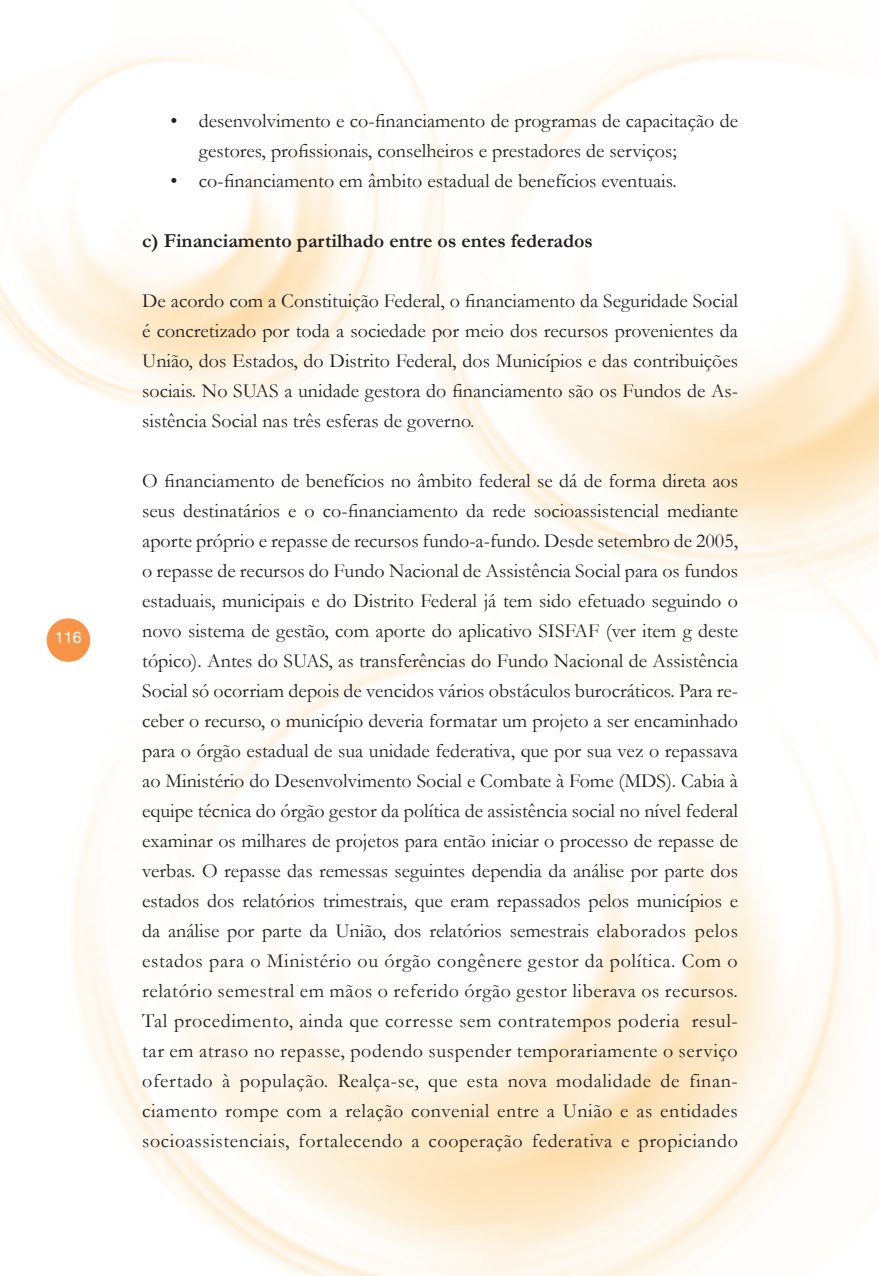
<style>
.page{position:relative;width:879px;height:1276px;background:#fff}
.page>*{position:absolute;margin:0;border:0;box-sizing:border-box;transform-origin:0 0}
.t1{font:20px/30px "Garamond";color:#231f20;text-align:justify}
.t2{font:700 20px "Garamond";color:#231f20}
.t3{font:16px "Helvetica Neue";color:#fff}
</style>
<div class="page">
<div style="left:47px;top:618px;width:43px;height:44px;background:#f79447;border-radius:50%"></div>
<p class="t3" style="left:55px;top:627px;width:28px">116</p>
<p class="t1" style="left:199px;top:105px;width:540px;text-indent:-28px">• desenvolvimento e co-financiamento de programas de capacitação de gestores, profissionais, conselheiros e prestadores de serviços;</p>
<p class="t1" style="left:170px;top:165px;width:507px">• co-financiamento em âmbito estadual de benefícios eventuais.</p>
<p class="t2" style="left:142px;top:227px;width:452px">c) Financiamento partilhado entre os entes federados</p>
<p class="t1" style="left:142px;top:285px;width:597px">De acordo com a Constituição Federal, o financiamento da Seguridade Social é concretizado por toda a sociedade por meio dos recursos provenientes da União, dos Estados, do Distrito Federal, dos Municípios e das contribuições sociais. No SUAS a unidade gestora do financiamento são os Fundos de As&shy;sistência Social nas três esferas de governo.</p>
<p class="t1" style="left:142px;top:465px;width:597px">O financiamento de benefícios no âmbito federal se dá de forma direta aos seus destinatários e o co-financiamento da rede socioassistencial mediante aporte próprio e repasse de recursos fundo-a-fundo. Desde setembro de 2005, o repasse de recursos do Fundo Nacional de Assistência Social para os fundos estaduais, municipais e do Distrito Federal já tem sido efetuado seguindo o novo sistema de gestão, com aporte do aplicativo SISFAF (ver item g deste tópico). Antes do SUAS, as transferências do Fundo Nacional de Assistência Social só ocorriam depois de vencidos vários obstáculos burocráticos. Para re&shy;ceber o recurso, o município deveria formatar um projeto a ser encaminhado para o órgão estadual de sua unidade federativa, que por sua vez o repassava ao Ministério do Desenvolvimento Social e Combate à Fome (MDS). Cabia à equipe técnica do órgão gestor da política de assistência social no nível federal examinar os milhares de projetos para então iniciar o processo de repasse de verbas. O repasse das remessas seguintes dependia da análise por parte dos estados dos relatórios trimestrais, que eram repassados pelos municípios e da análise por parte da União, dos relatórios semestrais elaborados pelos estados para o Ministério ou órgão congênere gestor da política. Com o relatório semestral em mãos o referido órgão gestor liberava os recursos.<br>Tal procedimento, ainda que corresse sem contratempos poderia resul&shy;tar em atraso no repasse, podendo suspender temporariamente o serviço ofertado à população. Realça-se, que esta nova modalidade de finan&shy;ciamento rompe com a relação convenial entre a União e as entidades socioassistenciais, fortalecendo a cooperação federativa e propiciando</p>
</div>
